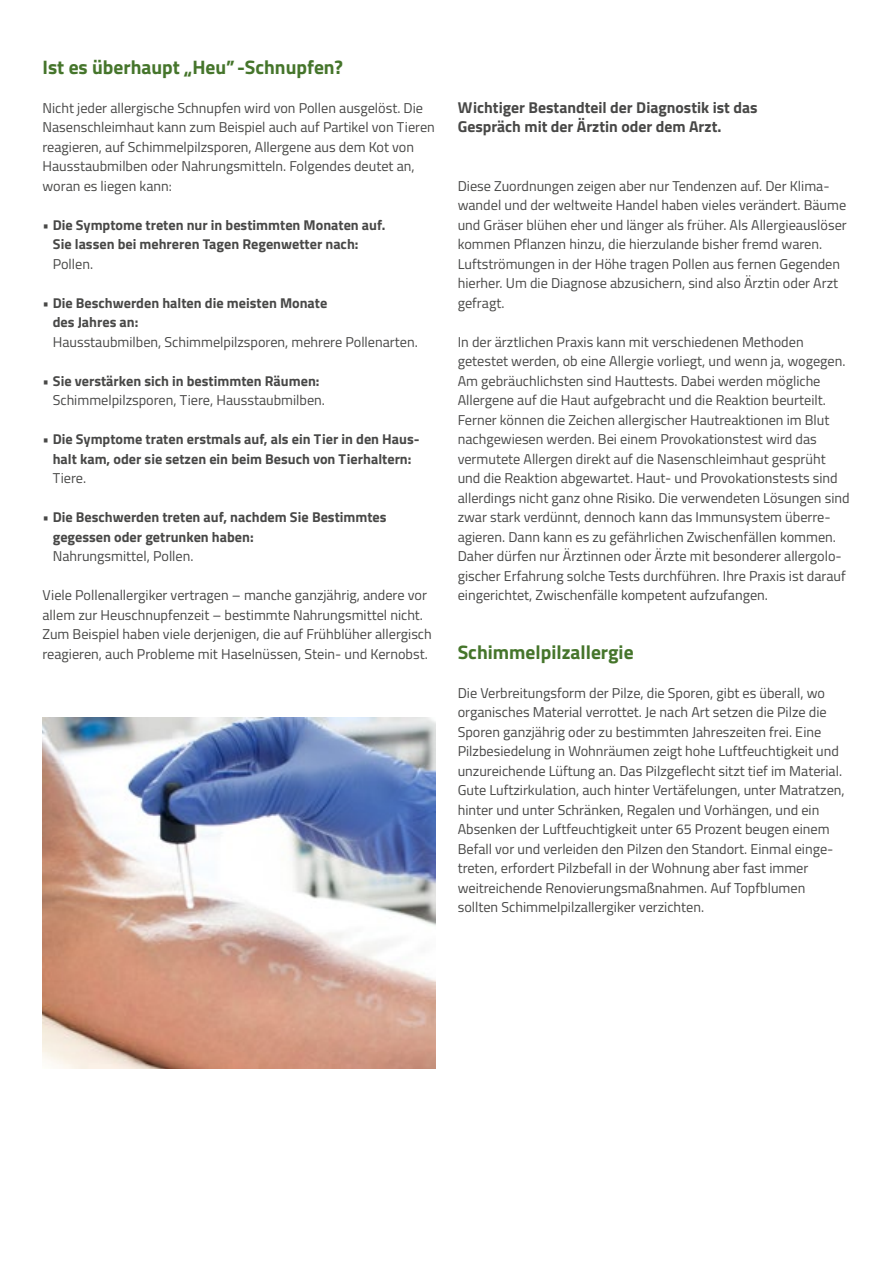
<style>
.page{position:relative;width:893px;height:1263px;background:#fff}
.page>*{position:absolute;margin:0;border:0;box-sizing:border-box;transform-origin:0 0}
.H2_13pt_bold_364{font:700 19.5px "BGEK Titillium";color:#45752b}
.P_Zw_10_5pt_bold_85k{font:700 15.75px/19.5px "BGEK Titillium";color:#484847}
.P_Fließtext_9_5_12pt{font:14.25px/19.5px "BGEK Titillium";color:#484847}
.P_Aufzaehlung_9_5_12{font:700 14.25px/19.5px "BGEK Titillium";color:#484847}
.P_Aufzaehlung_9_5_12-2{font:14.25px/19.5px "BGEK Titillium";color:#484847}
.s1{font-weight:400}
.s2{font-weight:700}
</style>
<div class="page">
<img style="left:43px;top:717px;width:392px;height:351px">
<h2 class="H2_13pt_bold_364" style="left:43px;top:52px;width:302px">Ist es überhaupt „Heu” -Schnupfen?</h2>
<p class="P_Fließtext_9_5_12pt" style="left:43px;top:97px;width:394px">Nicht jeder allergische Schnupfen wird von Pollen ausgelöst. Die Nasenschleimhaut kann zum Beispiel auch auf Partikel von Tieren reagieren, auf Schimmelpilzsporen, Allergene aus dem Kot von Hausstaubmilben oder Nahrungsmitteln. Folgendes deutet an, woran es liegen kann:</p>
<p class="P_Aufzaehlung_9_5_12" style="left:53px;top:214px;width:334px;text-indent:-10px"><span class="s1">•</span> Die Symptome treten nur in bestimmten Monaten auf.<br>Sie lassen bei mehreren Tagen Regenwetter nach:<br><span class="s1">Pollen.</span></p>
<p class="P_Aufzaehlung_9_5_12-2" style="left:53px;top:292px;width:367px;text-indent:-10px">• <span class="s2">Die Beschwerden halten die meisten Monate<br>des Jahres an:<br></span>Hausstaubmilben, Schimmelpilzsporen, mehrere Pollenarten.</p>
<p class="P_Aufzaehlung_9_5_12-2" style="left:53px;top:370px;width:274px;text-indent:-10px">• <span class="s2">Sie verstärken sich in bestimmten Räumen:<br></span>Schimmelpilzsporen, Tiere, Hausstaubmilben.</p>
<p class="P_Aufzaehlung_9_5_12" style="left:53px;top:429px;width:367px;text-indent:-10px"><span class="s1">•</span> Die Symptome traten erstmals auf, als ein Tier in den Haus&shy;halt kam, oder sie setzen ein beim Besuch von Tierhaltern:<br><span class="s1">Tiere.</span></p>
<p class="P_Aufzaehlung_9_5_12" style="left:53px;top:507px;width:335px;text-indent:-10px"><span class="s1">•</span> Die Beschwerden treten auf, nachdem Sie Bestimmtes gegessen oder getrunken haben:<br><span class="s1">Nahrungsmittel, Pollen.</span></p>
<p class="P_Fließtext_9_5_12pt" style="left:43px;top:585px;width:391px">Viele Pollenallergiker vertragen – manche ganzjährig, andere vor allem zur Heuschnupfenzeit – bestimmte Nahrungsmittel nicht.<br>Zum Beispiel haben viele derjenigen, die auf Frühblüher allergisch reagieren, auch Probleme mit Haselnüssen, Stein- und Kernobst.</p>
<p class="P_Zw_10_5pt_bold_85k" style="left:458px;top:96px;width:301px">Wichtiger Bestandteil der Diagnostik ist das<br>Gespräch mit der Ärztin oder dem Arzt.</p>
<p class="P_Fließtext_9_5_12pt" style="left:458px;top:175px;width:391px">Diese Zuordnungen zeigen aber nur Tendenzen auf. Der Klima&shy;wandel und der weltweite Handel haben vieles verändert. Bäume und Gräser blühen eher und länger als früher. Als Allergieauslöser kommen Pflanzen hinzu, die hierzulande bisher fremd waren.<br>Luftströmungen in der Höhe tragen Pollen aus fernen Gegenden hierher. Um die Diagnose abzusichern, sind also Ärztin oder Arzt gefragt.</p>
<p class="P_Fließtext_9_5_12pt" style="left:458px;top:331px;width:393px">In der ärztlichen Praxis kann mit verschiedenen Methoden getestet werden, ob eine Allergie vorliegt, und wenn ja, wogegen.<br>Am gebräuchlichsten sind Hauttests. Dabei werden mögliche Allergene auf die Haut aufgebracht und die Reaktion beurteilt.<br>Ferner können die Zeichen allergischer Hautreaktionen im Blut nachgewiesen werden. Bei einem Provokationstest wird das vermutete Allergen direkt auf die Nasenschleimhaut gesprüht und die Reaktion abgewartet. Haut- und Provokationstests sind allerdings nicht ganz ohne Risiko. Die verwendeten Lösungen sind zwar stark verdünnt, dennoch kann das Immunsystem überre&shy;agieren. Dann kann es zu gefährlichen Zwischenfällen kommen.<br>Daher dürfen nur Ärztinnen oder Ärzte mit besonderer allergolo&shy;gischer Erfahrung solche Tests durchführen. Ihre Praxis ist darauf eingerichtet, Zwischenfälle kompetent aufzufangen.</p>
<h2 class="H2_13pt_bold_364" style="left:458px;top:637px;width:177px">Schimmelpilzallergie</h2>
<p class="P_Fließtext_9_5_12pt" style="left:458px;top:682px;width:389px">Die Verbreitungsform der Pilze, die Sporen, gibt es überall, wo organisches Material verrottet. Je nach Art setzen die Pilze die Sporen ganzjährig oder zu bestimmten Jahreszeiten frei. Eine Pilzbesiedelung in Wohnräumen zeigt hohe Luftfeuchtigkeit und unzureichende Lüftung an. Das Pilzgeflecht sitzt tief im Material.<br>Gute Luftzirkulation, auch hinter Vertäfelungen, unter Matratzen, hinter und unter Schränken, Regalen und Vorhängen, und ein Absenken der Luftfeuchtigkeit unter 65 Prozent beugen einem Befall vor und verleiden den Pilzen den Standort. Einmal einge&shy;treten, erfordert Pilzbefall in der Wohnung aber fast immer weitreichende Renovierungsmaßnahmen. Auf Topfblumen sollten Schimmelpilzallergiker verzichten.</p>
</div>
